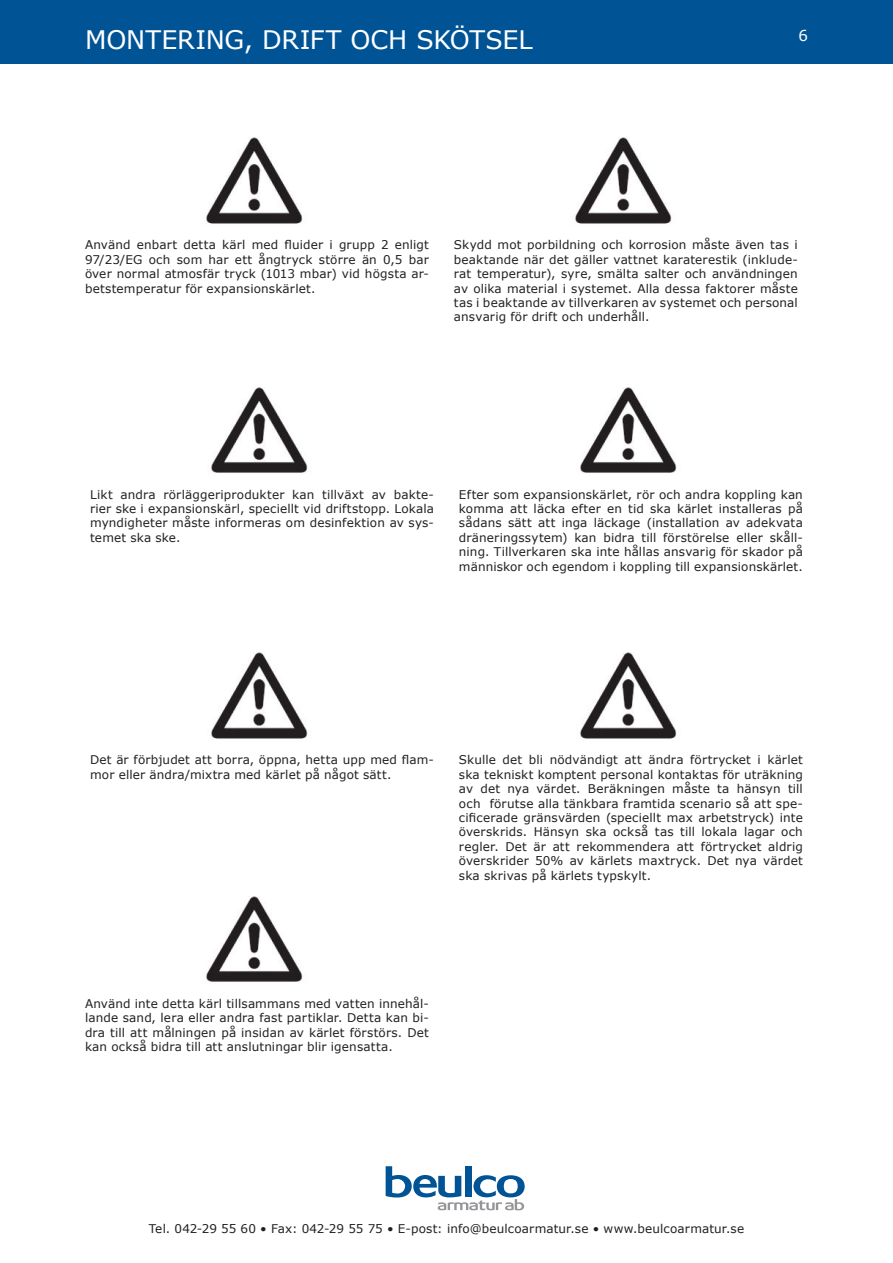
<style>
.page{position:relative;width:893px;height:1263px;background:#fff}
.page>*{position:absolute;margin:0;border:0;box-sizing:border-box;transform-origin:0 0}
.t1{font:25.5px "Verdana";letter-spacing:-.005em;color:#fff}
.t2{font:15px "Verdana";color:#fff}
.t3{font:12px/14.4px "Verdana";letter-spacing:.015em;color:#231f20;text-align:justify}
</style>
<div class="page">
<div style="left:0;top:0;width:893px;height:64px;background:#005495"></div>
<svg style="left:386px;top:1166px;width:139px;height:44px"></svg>
<img style="left:206px;top:137px;width:97px;height:87px">
<img style="left:575px;top:137px;width:97px;height:87px">
<img style="left:211px;top:387px;width:97px;height:86px">
<img style="left:580px;top:387px;width:97px;height:86px">
<img style="left:211px;top:652px;width:97px;height:87px">
<img style="left:580px;top:652px;width:97px;height:87px">
<img style="left:206px;top:896px;width:97px;height:86px">
<h1 class="t1" style="left:85px;top:30px;width:449px">MONTERING, DRIFT OCH SKÖTSEL</h1>
<p class="t2" style="left:798px;top:25px;width:11px">6</p>
<p class="t3" style="left:85px;top:238px;width:345px">Använd enbart detta kärl med fluider i grupp 2 enligt 97/23/EG och som har ett ångtryck större än 0,5 bar över normal atmosfär tryck (1013 mbar) vid högsta ar&shy;betstemperatur för expansionskärlet.</p>
<p class="t3" style="left:454px;top:238px;width:345px">Skydd mot porbildning och korrosion måste även tas i beaktande när det gäller vattnet karaterestik (inklude&shy;rat temperatur), syre, smälta salter och användningen av olika material i systemet. Alla dessa faktorer måste tas i beaktande av tillverkaren av systemet och personal ansvarig för drift och underhåll.</p>
<p class="t3" style="left:90px;top:487px;width:345px">Likt andra rörläggeriprodukter kan tillväxt av bakte&shy;rier ske i expansionskärl, speciellt vid driftstopp. Lokala myndigheter måste informeras om desinfektion av sys&shy;temet ska ske.</p>
<p class="t3" style="left:459px;top:487px;width:345px">Efter som expansionskärlet, rör och andra koppling kan komma att läcka efter en tid ska kärlet installeras på sådans sätt att inga läckage (installation av adekvata dräneringssytem) kan bidra till förstörelse eller skåll&shy;ning. Tillverkaren ska inte hållas ansvarig för skador på människor och egendom i koppling till expansionskärlet.</p>
<p class="t3" style="left:90px;top:753px;width:345px">Det är förbjudet att borra, öppna, hetta upp med flam&shy;mor eller ändra/mixtra med kärlet på något sätt.</p>
<p class="t3" style="left:459px;top:753px;width:345px">Skulle det bli nödvändigt att ändra förtrycket i kärlet ska tekniskt komptent personal kontaktas för uträkning av det nya värdet. Beräkningen måste ta hänsyn till och förutse alla tänkbara framtida scenario så att spe&shy;cificerade gränsvärden (speciellt max arbetstryck) inte överskrids. Hänsyn ska också tas till lokala lagar och regler. Det är att rekommendera att förtrycket aldrig överskrider 50% av kärlets maxtryck. Det nya värdet ska skrivas på kärlets typskylt.</p>
<p class="t3" style="left:85px;top:996px;width:345px">Använd inte detta kärl tillsammans med vatten innehål&shy;lande sand, lera eller andra fast partiklar. Detta kan bi&shy;dra till att målningen på insidan av kärlet förstörs. Det kan också bidra till att anslutningar blir igensatta.</p>
<p class="t3" style="left:149px;top:1222px;width:597px">Tel. 042-29 55 60 • Fax: 042-29 55 75 • E-post: info@beulcoarmatur.se • www.beulcoarmatur.se</p>
</div>
